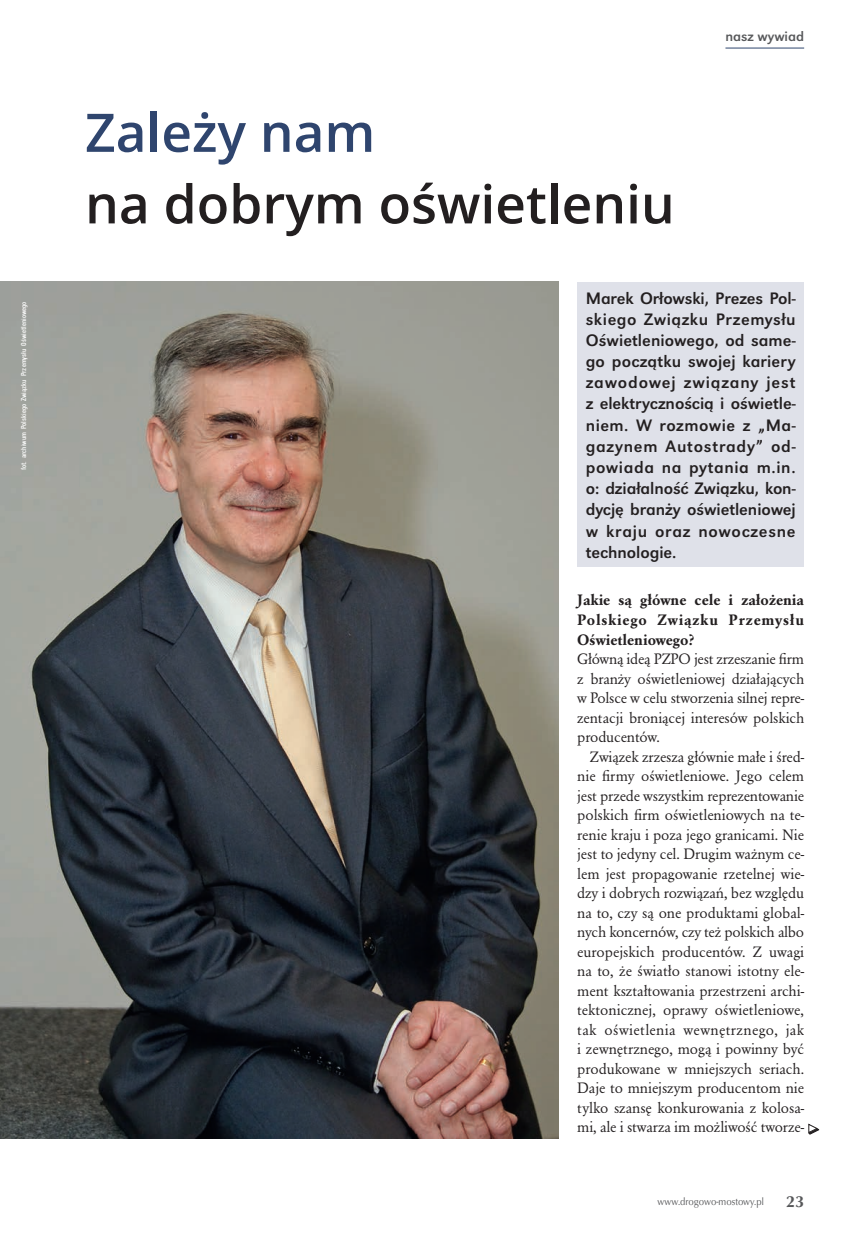
<style>
.page{position:relative;width:868px;height:1234px;background:#fff}
.page>*{position:absolute;margin:0;border:0;box-sizing:border-box;transform-origin:0 0}
.t1{font:600 53.1px "Open Sans";color:#231f20}
.t2{font:600 53.1px "Open Sans";color:#2f456e}
.t3{font:17.25px/21.1px "URW Grotesk TCE";letter-spacing:-.005em;color:#231f20;text-align:justify}
.t4{font:700 16.5px "Classico URWTCE";color:#57585a}
.t5{font:15.75px/19.5px "URW Garamond TCE";letter-spacing:-.005em;color:#231f20;text-align:justify}
.t6{font:700 15.75px/19.5px "URW Garamond TCE";letter-spacing:.045em;color:#231f20;text-align:justify}
.t7{font:14.25px "URW Grotesk TCE";color:#57585a}
.t8{font:10.5px "Classico URWTCE";color:#57585a;scale:.9 1}
.t9{font:7.5px "Snv DCE Reg Con";color:#fff;scale:1.1 1}
</style>
<div class="page">
<hr style="left:725px;top:48px;width:79px;height:1px;background:#2f456e">
<img style="left:0;top:282px;width:558px;height:855px">
<svg style="left:808px;top:1123px;width:9px;height:5px"></svg>
<div style="left:808px;top:1128px;width:10px;height:6px;border:1px solid #231f20"></div>
<div style="left:577px;top:282px;width:227px;height:284px;background:#dfe1e9"></div>
<p class="t9" style="left:21px;top:470px;width:155px;rotate:-90deg">fot. archiwum Polskiego Związku Przemysłu Oświetleniowego</p>
<h1 class="t2" style="left:85px;top:95px;width:292px">Zależy nam</h1>
<h1 class="t1" style="left:85px;top:167px;width:591px">na dobrym oświetleniu</h1>
<p class="t7" style="left:725px;top:31px;width:80px">nasz wywiad</p>
<p class="t3" style="left:585px;top:288px;width:211px">Marek Orłowski, Prezes Pol&shy;skiego Związku Przemysłu Oświetleniowego, od same&shy;go początku swojej kariery zawodowej związany jest z elektrycznością i oświetle&shy;niem. W rozmowie z „Ma&shy;gazynem Autostrady” od&shy;powiada na pytania m.in. o: działalność Związku, kon&shy;dycję branży oświetleniowej w kraju oraz nowoczesne technologie.</p>
<p class="t6" style="left:577px;top:591px;width:228px">Jakie są główne cele i założenia Polskiego Związku Przemysłu Oświetleniowego?</p>
<p class="t5" style="left:577px;top:650px;width:228px">Główną ideą PZPO jest zrzeszanie firm z branży oświetleniowej działających w Polsce w celu stworzenia silnej repre&shy;zentacji broniącej interesów polskich producentów.</p>
<p class="t5" style="left:577px;top:747px;width:228px;text-indent:13px">Związek zrzesza głównie małe i śred&shy;nie firmy oświetleniowe. Jego celem jest przede wszystkim reprezentowanie polskich firm oświetleniowych na te&shy;renie kraju i poza jego granicami. Nie jest to jedyny cel. Drugim ważnym ce&shy;lem jest propagowanie rzetelnej wie&shy;dzy i dobrych rozwiązań, bez względu na to, czy są one produktami global&shy;nych koncernów, czy też polskich albo europejskich producentów. Z uwagi na to, że światło stanowi istotny ele&shy;ment kształtowania przestrzeni archi&shy;tektonicznej, oprawy oświetleniowe, tak oświetlenia wewnętrznego, jak i zewnętrznego, mogą i powinny być produkowane w mniejszych seriach.<br>Daje to mniejszym producentom nie tylko szansę konkurowania z kolosa&shy;mi, ale i stwarza im możliwość tworze-</p>
<p class="t8" style="left:657px;top:1197px;width:119px">www.drogowo-mostowy.pl</p>
<p class="t4" style="left:786px;top:1194px;width:20px">23</p>
</div>
